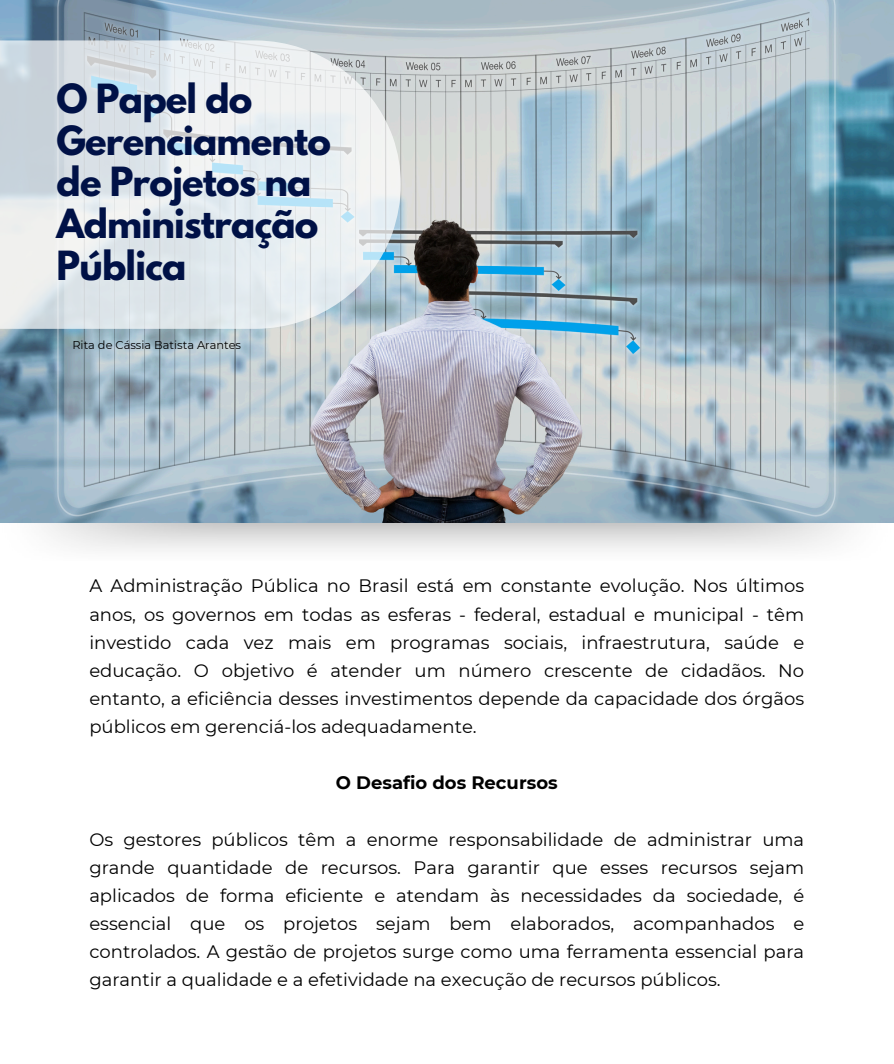
<style>
.page{position:relative;width:894px;height:1064px;background:#fff}
.page>*{position:absolute;margin:0;border:0;box-sizing:border-box;transform-origin:0 0}
.t1{font:700 35.55px/41.7px "League Spartan";letter-spacing:-.02em;color:#001146}
.t2{font:18px/28.2px "Montserrat";color:#000;text-align:justify}
.t3{font:700 18px "Montserrat";color:#000}
.t4{font:11.4px "Montserrat";color:#000}
</style>
<div class="page">
<img style="left:0;top:522px;width:893px;height:29px">
<img style="left:0;top:0;width:893px;height:522px">
<svg style="left:0;top:40px;width:401px;height:289px;background:#dde4e9"></svg>
<h1 class="t1" style="left:57px;top:82px;width:276px">O Papel do<br>Gerenciamento de Projetos na<br>Administração<br>Pública</h1>
<h2 class="t4" style="left:72px;top:338px;width:170px">Rita de Cássia Batista Arantes</h2>
<p class="t2" style="left:89px;top:571px;width:716px">A Administração Pública no Brasil está em constante evolução. Nos últimos anos, os governos em todas as esferas - federal, estadual e municipal - têm investido cada vez mais em programas sociais, infraestrutura, saúde e educação. O objetivo é atender um número crescente de cidadãos. No entanto, a eficiência desses investimentos depende da capacidade dos órgãos públicos em gerenciá-los adequadamente.</p>
<p class="t3" style="left:336px;top:771px;width:223px">O Desafio dos Recursos</p>
<h3 class="t2" style="left:89px;top:824px;width:716px">Os gestores públicos têm a enorme responsabilidade de administrar uma grande quantidade de recursos. Para garantir que esses recursos sejam aplicados de forma eficiente e atendam às necessidades da sociedade, é essencial que os projetos sejam bem elaborados, acompanhados e controlados. A gestão de projetos surge como uma ferramenta essencial para garantir a qualidade e a efetividade na execução de recursos públicos.</h3>
</div>
